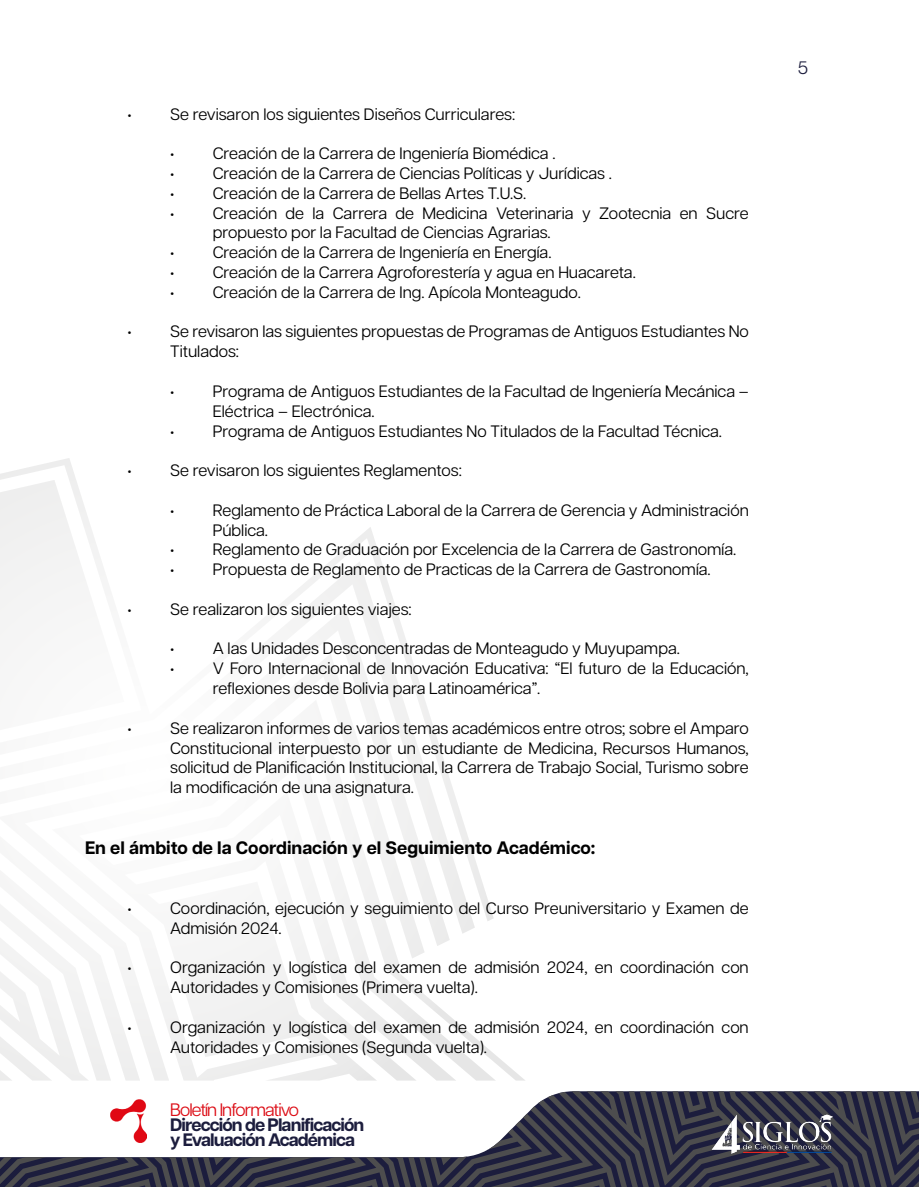
<style>
.page{position:relative;width:919px;height:1187px;background:#fff}
.page>*{position:absolute;margin:0;border:0;box-sizing:border-box;transform-origin:0 0}
.t1{font:700 18px "Articulat CF";color:#000}
.t2{font:700 18px/15px "Articulat CF";letter-spacing:-.05em;color:#1c1d3d}
.t3{font:18px "Articulat CF";letter-spacing:-.05em;color:#dc0c15}
.t4{font:18px "Articulat CF";color:#1c1d3d}
.t5{font:16.5px/19.8px "Articulat CF";color:#000}
</style>
<div class="page">
<svg style="left:0;top:1091px;width:918px;height:95px"></svg>
<img style="left:706px;top:1101px;width:127px;height:64px">
<svg style="left:0;top:458px;width:524px;height:622px"></svg>
<img style="left:111px;top:1099px;width:36px;height:43px">
<p class="t5" style="left:128px;top:104px;width:389px">• Se revisaron los siguientes Diseños Curriculares:</p>
<p class="t5" style="left:170px;top:144px;width:387px">• Creación de la Carrera de Ingeniería Biomédica .</p>
<p class="t5" style="left:170px;top:163px;width:443px">• Creación de la Carrera de Ciencias Políticas y Jurídicas .</p>
<p class="t5" style="left:170px;top:183px;width:357px">• Creación de la Carrera de Bellas Artes T.U.S.</p>
<p class="t5" style="left:213px;top:203px;width:537px;text-indent:-43px">• Creación de la Carrera de Medicina Veterinaria y Zootecnia en Sucre propuesto por la Facultad de Ciencias Agrarias.</p>
<p class="t5" style="left:170px;top:243px;width:383px">• Creación de la Carrera de Ingeniería en Energía.</p>
<p class="t5" style="left:170px;top:262px;width:467px">• Creación de la Carrera Agroforestería y agua en Huacareta.</p>
<p class="t5" style="left:170px;top:282px;width:412px">• Creación de la Carrera de Ing. Apícola Monteagudo.</p>
<p class="t5" style="left:170px;top:322px;width:580px;text-indent:-43px">• Se revisaron las siguientes propuestas de Programas de Antiguos Estudiantes No<br>Titulados:</p>
<p class="t5" style="left:213px;top:381px;width:537px;text-indent:-43px">• Programa de Antiguos Estudiantes de la Facultad de Ingeniería Mecánica –<br>Eléctrica – Electrónica.</p>
<p class="t5" style="left:170px;top:421px;width:553px">• Programa de Antiguos Estudiantes No Titulados de la Facultad Técnica.</p>
<p class="t5" style="left:128px;top:460px;width:336px">• Se revisaron los siguientes Reglamentos:</p>
<p class="t5" style="left:213px;top:500px;width:537px;text-indent:-43px">• Reglamento de Práctica Laboral de la Carrera de Gerencia y Administración<br>Pública.</p>
<p class="t5" style="left:170px;top:540px;width:567px">• Reglamento de Graduación por Excelencia de la Carrera de Gastronomía.</p>
<p class="t5" style="left:170px;top:559px;width:542px">• Propuesta de Reglamento de Practicas de la Carrera de Gastronomía.</p>
<p class="t5" style="left:128px;top:599px;width:285px">• Se realizaron los siguientes viajes:</p>
<p class="t5" style="left:170px;top:639px;width:511px">• A las Unidades Desconcentradas de Monteagudo y Muyupampa.</p>
<p class="t5" style="left:213px;top:658px;width:537px;text-indent:-43px">• V Foro Internacional de Innovación Educativa: “El futuro de la Educación, reflexiones desde Bolivia para Latinoamérica”.</p>
<p class="t5" style="left:170px;top:718px;width:580px;text-align:justify;text-indent:-43px">• Se realizaron informes de varios temas académicos entre otros; sobre el Amparo Constitucional interpuesto por un estudiante de Medicina, Recursos Humanos, solicitud de Planificación Institucional, la Carrera de Trabajo Social, Turismo sobre la modificación de una asignatura.</p>
<p class="t1" style="left:85px;top:837px;width:511px">En el ámbito de la Coordinación y el Seguimiento Académico:</p>
<p class="t5" style="left:170px;top:898px;width:580px;text-indent:-43px">• Coordinación, ejecución y seguimiento del Curso Preuniversitario y Examen de<br>Admisión 2024.</p>
<p class="t5" style="left:170px;top:957px;width:580px;text-indent:-43px">• Organización y logística del examen de admisión 2024, en coordinación con<br>Autoridades y Comisiones (Primera vuelta).</p>
<p class="t5" style="left:170px;top:1017px;width:580px;text-indent:-43px">• Organización y logística del examen de admisión 2024, en coordinación con<br>Autoridades y Comisiones (Segunda vuelta).</p>
<p class="t3" style="left:170px;top:1099px;width:130px">Boletín Informativo</p>
<p class="t2" style="left:170px;top:1118px;width:196px">Dirección de Planificación y Evaluación Académica</p>
<p class="t4" style="left:797px;top:58px;width:12px">5</p>
</div>
